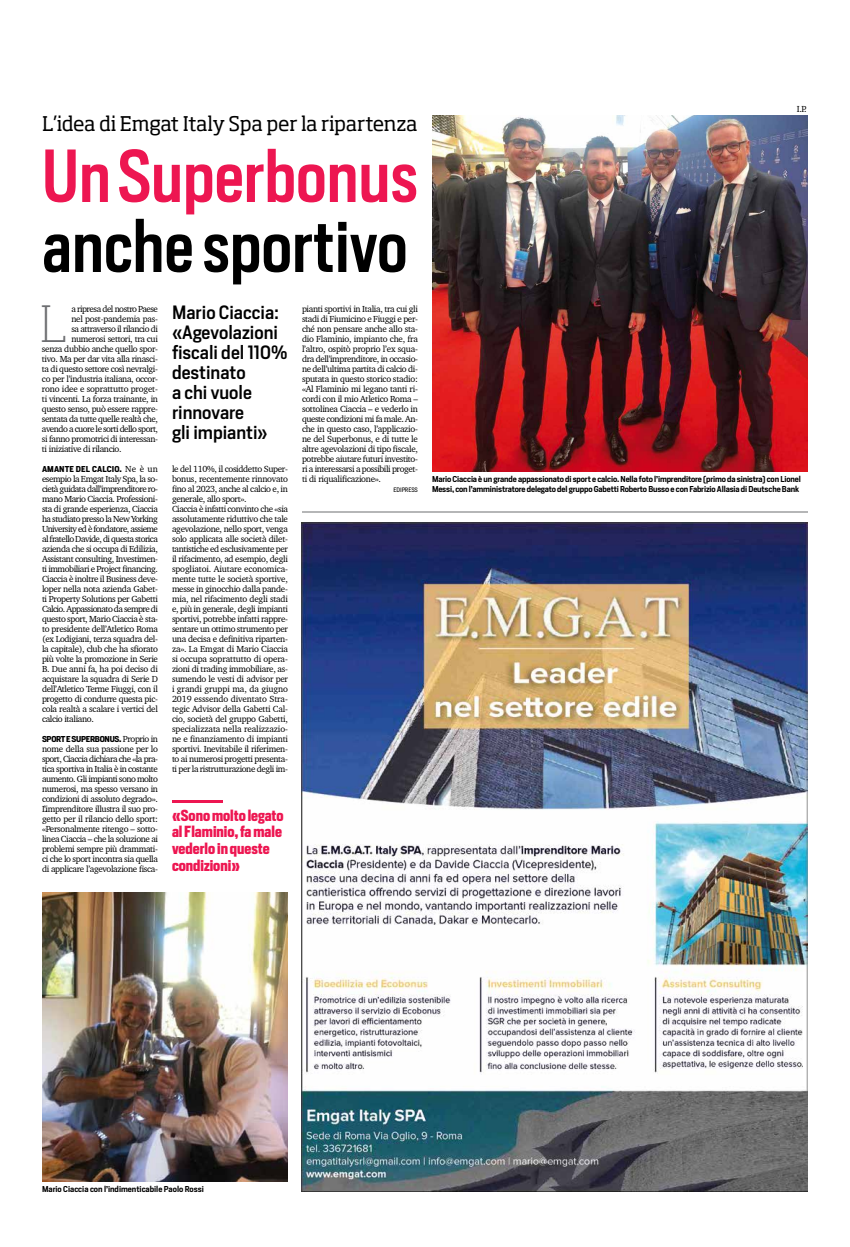
<style>
.page{position:relative;width:850px;height:1247px;background:#fff}
.page>*{position:absolute;margin:0;border:0;box-sizing:border-box;transform-origin:0 0}
.t1{font:500 70px "Heron Sans Cond";color:#000}
.t2{font:500 70px "Heron Sans Cond";color:#ed1651}
.t3{font:200 49.4px "Soho Std";color:#6d6e71}
.t4{font:20px "Soho Std";letter-spacing:-.015em;color:#000}
.t5{font:500 18px/20px "Heron Sans";color:#000}
.t6{font:700 15px/17px "Heron Sans Cond";color:#ed1651}
.t7{font:9px/10px "Charter BT Pro";letter-spacing:-.035em;color:#000;text-align:justify}
.t8{font:9px "Charter BT Pro";letter-spacing:-.055em;color:#000}
.t9{font:600 8px/10px "Heron Sans";letter-spacing:-.015em;color:#000}
.t10{font:700 8px "Heron Sans";letter-spacing:-.035em;color:#000}
.t11{font:700 8px "Heron Sans";letter-spacing:.015em;color:#000}
.t12{font:6px "Heron Sans";letter-spacing:-.015em;color:#000}
.s1{font-family:"Charter BT Pro";font-weight:400;font-size:9px}
</style>
<div class="page">
<img style="left:432px;top:115px;width:376px;height:357px">
<hr style="left:302px;top:512px;width:506px;height:1px;background:#6d6e71">
<hr style="left:172px;top:800px;width:51px;height:3px;background:#ed1651">
<img style="left:302px;top:522px;width:506px;height:670px">
<img style="left:42px;top:893px;width:246px;height:289px">
<h3 class="t4" style="left:42px;top:111px;width:377px">L’idea di Emgat Italy Spa per la ripartenza</h3>
<p class="t7" style="left:797px;top:104px;width:11px">I.P.</p>
<h1 class="t2" style="left:42px;top:131px;width:378px">Un Superbonus</h1>
<h1 class="t1" style="left:42px;top:201px;width:367px">anche sportivo</h1>
<h2 class="t3" style="left:40px;top:293px;width:29px">L</h2>
<p class="t8" style="left:71px;top:303px;width:88px">a ripresa del nostro Paese</p>
<p class="t7" style="left:302px;top:304px;width:118px">pianti sportivi in Italia, tra cui gli stadi di Fiumicino e Fiuggi e per&shy;ché non pensare anche allo sta&shy;dio Flaminio, impianto che, fra l’altro, ospitò proprio l’ex squa&shy;dra dell’imprenditore, in occasio&shy;ne dell’ultima partita di calcio di&shy;sputata in questo storico stadio: «Al Flaminio mi legano tanti ri&shy;cordi con il mio Atletico Roma – sottolinea Ciaccia – e vederlo in queste condizioni mi fa male. An&shy;che in questo caso, l’applicazio&shy;ne del Superbonus, e di tutte le altre agevolazioni di tipo fiscale, potrebbe aiutare futuri investito&shy;ri a interessarsi a possibili proget&shy;ti di riqualificazione».</p>
<p class="t12" style="left:394px;top:486px;width:26px">EDIPRESS</p>
<p class="t9" style="left:432px;top:474px;width:370px">Mario Ciaccia è un grande appassionato di sport e calcio. Nella foto l’imprenditore (primo da sinistra) con Lionel<br>Messi, con l’amministratore delegato del gruppo Gabetti Roberto Busso e con Fabrizio Allasia di Deutsche Bank</p>
<h3 class="t5" style="left:172px;top:303px;width:117px">Mario Ciaccia: «Agevolazioni fiscali del 110% destinato<br>a chi vuole rinnovare<br>gli impianti»</h3>
<p class="t7" style="left:71px;top:314px;width:88px">nel post-pandemia pas-</p>
<p class="t7" style="left:71px;top:324px;width:88px">sa attraverso il rilancio di</p>
<p class="t7" style="left:71px;top:334px;width:88px">numerosi settori, tra cui</p>
<p class="t7" style="left:42px;top:344px;width:117px">senza dubbio anche quello spor-</p>
<p class="t7" style="left:42px;top:354px;width:117px">tivo. Ma per dar vita alla rinasci-</p>
<p class="t7" style="left:42px;top:364px;width:117px">ta di questo settore così nevralgi-</p>
<p class="t7" style="left:42px;top:374px;width:118px">co per l’industria italiana, occor-</p>
<p class="t7" style="left:42px;top:384px;width:118px">rono idee e soprattutto proget-</p>
<p class="t7" style="left:42px;top:394px;width:118px">ti vincenti. La forza trainante, in</p>
<p class="t7" style="left:42px;top:404px;width:117px">questo senso, può essere rappre-</p>
<p class="t7" style="left:42px;top:414px;width:117px">sentata da tutte quelle realtà che,</p>
<p class="t8" style="left:42px;top:423px;width:118px">avendo a cuore le sorti dello sport,</p>
<p class="t7" style="left:42px;top:434px;width:118px">si fanno promotrici di interessan-</p>
<p class="t7" style="left:42px;top:444px;width:81px">ti iniziative di rilancio.</p>
<p class="t11" style="left:42px;top:464px;width:117px">AMANTE DEL CALCIO. <span class="s1">Ne è un</span></p>
<p class="t7" style="left:42px;top:474px;width:118px">esempio la Emgat Italy Spa, la so&shy;cietà guidata dall’imprenditore ro&shy;mano Mario Ciaccia. Professioni&shy;sta di grande esperienza, Ciaccia ha studiato presso la New Yorking University ed è fondatore, assieme al fratello Davide, di questa storica azienda che si occupa di Edilizia, Assistant consulting, Investimen&shy;ti immobiliari e Project financing.<br>Ciaccia è inoltre il Business deve&shy;loper nella nota azienda Gabet&shy;ti Property Solutions per Gabetti Calcio. Appassionato da sempre di questo sport, Mario Ciaccia è sta&shy;to presidente dell’Atletico Roma (ex Lodigiani, terza squadra del&shy;la capitale), club che ha sfiorato più volte la promozione in Serie B. Due anni fa, ha poi deciso di acquistare la squadra di Serie D dell’Atletico Terme Fiuggi, con il progetto di condurre questa pic&shy;cola realtà a scalare i vertici del calcio italiano.</p>
<p class="t10" style="left:42px;top:734px;width:117px">SPORT E SUPERBONUS. <span class="s1">Proprio in</span></p>
<p class="t7" style="left:42px;top:744px;width:118px">nome della sua passione per lo sport, Ciaccia dichiara che «la pra&shy;tica sportiva in Italia è in costante aumento. Gli impianti sono molto numerosi, ma spesso versano in condizioni di assoluto degrado».<br>L’imprenditore illustra il suo pro&shy;getto per il rilancio dello sport: «Personalmente ritengo – sotto&shy;linea Ciaccia – che la soluzione ai problemi sempre più drammati&shy;ci che lo sport incontra sia quella di applicare l’agevolazione fisca-</p>
<p class="t7" style="left:172px;top:464px;width:118px;text-align:left">le del 110%, il cosiddetto Super&shy;bonus, recentemente rinnovato fino al 2023, anche al calcio e, in generale, allo sport».<br>Ciaccia è infatti convinto che «sia assolutamente riduttivo che tale agevolazione, nello sport, venga solo applicata alle società dilet&shy;tantistiche ed esclusivamente per il rifacimento, ad esempio, degli spogliatoi. Aiutare economica&shy;mente tutte le società sportive, messe in ginocchio dalla pande&shy;mia, nel rifacimento degli stadi e, più in generale, degli impianti sportivi, potrebbe infatti rappre&shy;sentare un ottimo strumento per una decisa e definitiva riparten&shy;za». La Emgat di Mario Ciaccia si occupa soprattutto di opera&shy;zioni di trading immobiliare, as&shy;sumendo le vesti di advisor per i grandi gruppi ma, da giugno 2019 esssendo diventato Stra&shy;tegic Advisor della Gabetti Cal&shy;cio, società del gruppo Gabetti, specializzata nella realizzazio&shy;ne e finanziamento di impianti sportivi. Inevitabile il riferimen&shy;to ai numerosi progetti presenta&shy;ti per la ristrutturazione degli im-</p>
<h3 class="t6" style="left:172px;top:806px;width:113px">«Sono molto legato al Flaminio, fa male vederlo in queste condizioni»</h3>
<p class="t9" style="left:42px;top:1184px;width:163px">Mario Ciaccia con l’indimenticabile Paolo Rossi</p>
</div>
